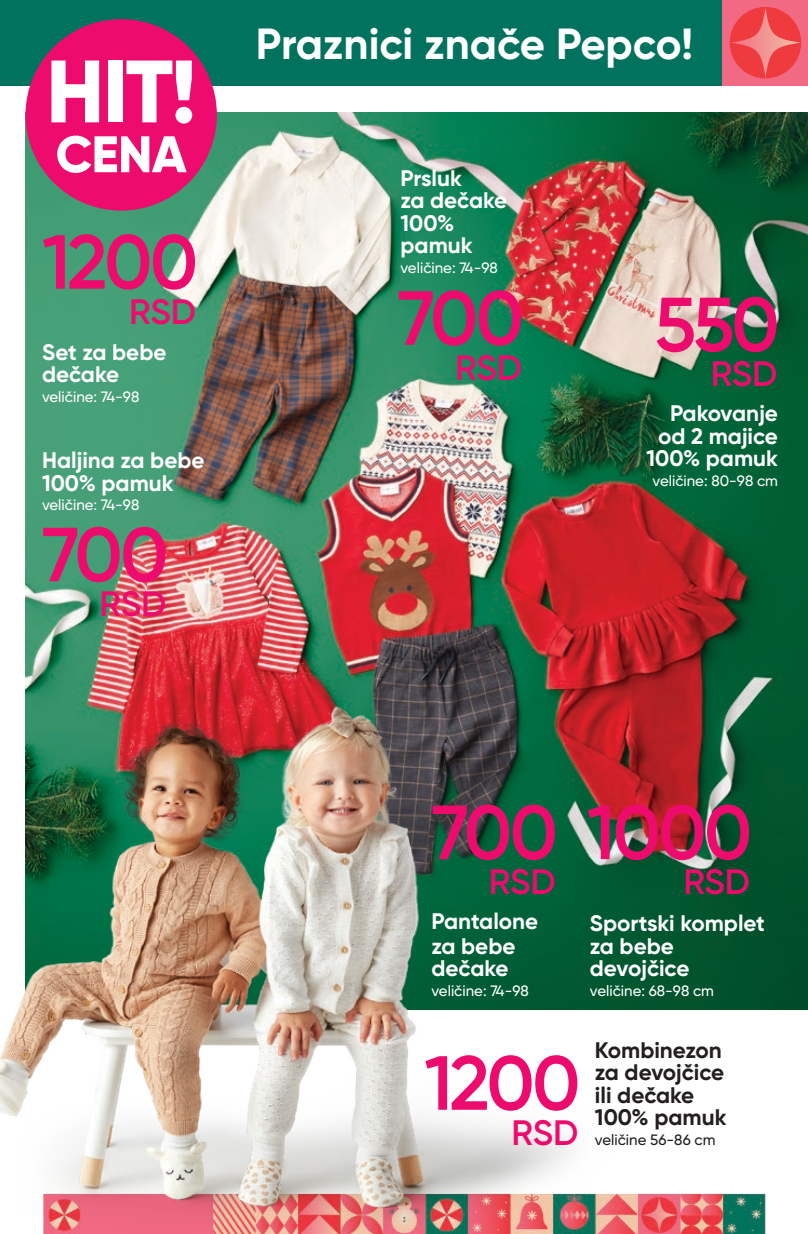
<style>
.page{position:relative;width:808px;height:1234px;background:#fff}
.page>*{position:absolute;margin:0;border:0;box-sizing:border-box;transform-origin:0 0}
.t1{font:800 88.2px "Gilroy";color:#fff}
.t2{font:600 76.5px "Gilroy";letter-spacing:-.04em;color:#ed0c6e}
.t3{font:800 51.3px "Gilroy";color:#fff}
.t4{font:700 43.5px "Gilroy";color:#fff}
.t5{font:600 35.25px "Gilroy";letter-spacing:-.005em;color:#ed0c6e}
.t6{font:700 22.5px/22.5px "Gilroy";color:#fff}
.t7{font:700 22.5px/22.5px "Gilroy";color:#231f20}
.t8{font:500 15px "Gilroy";color:#fff}
.t9{font:500 15px "Gilroy";color:#231f20}
</style>
<div class="page">
<img style="left:609px;top:1009px;width:199px;height:224px">
<div style="left:0;top:0;width:808px;height:85px;background:#00725e"></div>
<div style="left:723px;top:0;width:85px;height:85px;background:#f16982"></div>
<svg style="left:730px;top:7px;width:71px;height:71px;background:#ef4f52"></svg>
<img style="left:26px;top:112px;width:782px;height:897px">
<img style="left:25px;top:660px;width:584px;height:26px">
<img style="left:0;top:686px;width:609px;height:547px">
<div style="left:26px;top:19px;width:191px;height:191px;background:#ed0c6e;border-radius:50%"></div>
<h1 class="t1" style="left:46px;top:36px;width:152px">HIT!</h1>
<h3 class="t3" style="left:56px;top:122px;width:132px">CENA</h3>
<h2 class="t2" style="left:42px;top:214px;width:157px">1200</h2>
<h3 class="t5" style="left:129px;top:289px;width:68px">RSD</h3>
<p class="t6" style="left:42px;top:340px;width:126px">Set za bebe dečake</p>
<p class="t8" style="left:42px;top:387px;width:99px">veličine: 74-98</p>
<p class="t6" style="left:42px;top:449px;width:164px">Haljina za bebe<br>100% pamuk</p>
<p class="t8" style="left:42px;top:495px;width:99px">veličine: 74-98</p>
<h2 class="t2" style="left:42px;top:507px;width:128px">700</h2>
<h3 class="t5" style="left:100px;top:582px;width:68px">RSD</h3>
<h3 class="t4" style="left:256px;top:17px;width:439px">Praznici znače Pepco!</h3>
<p class="t6" style="left:400px;top:166px;width:108px">Prsluk<br>za dečake<br>100% pamuk</p>
<p class="t8" style="left:400px;top:258px;width:99px">veličine: 74-98</p>
<h2 class="t2" style="left:398px;top:270px;width:128px">700</h2>
<h3 class="t5" style="left:455px;top:345px;width:68px">RSD</h3>
<h2 class="t2" style="left:654px;top:277px;width:127px">550</h2>
<h3 class="t5" style="left:711px;top:352px;width:68px">RSD</h3>
<p class="t6" style="left:646px;top:402px;width:133px;text-align:right">Pakovanje od 2 majice<br>100% pamuk</p>
<p class="t8" style="left:652px;top:471px;width:127px">veličine: 80-98 cm</p>
<h2 class="t2" style="left:431px;top:784px;width:322px">700 1000</h2>
<h3 class="t5" style="left:683px;top:859px;width:68px">RSD</h3>
<h3 class="t5" style="left:489px;top:859px;width:68px">RSD</h3>
<p class="t6" style="left:431px;top:907px;width:108px;line-height:25.2px">Pantalone za bebe</p>
<p class="t6" style="left:431px;top:956px;width:79px">dečake</p>
<p class="t8" style="left:431px;top:981px;width:99px">veličine: 74-98</p>
<p class="t6" style="left:590px;top:911px;width:177px">Sportski komplet za bebe devojčice</p>
<p class="t8" style="left:590px;top:981px;width:126px">veličine: 68-98 cm</p>
<h2 class="t2" style="left:424px;top:1035px;width:157px">1200</h2>
<h3 class="t5" style="left:511px;top:1110px;width:68px">RSD</h3>
<p class="t7" style="left:595px;top:1038px;width:133px">Kombinezon za devojčice ili dečake<br>100% pamuk</p>
<p class="t9" style="left:595px;top:1129px;width:122px">veličine 56-86 cm</p>
</div>
